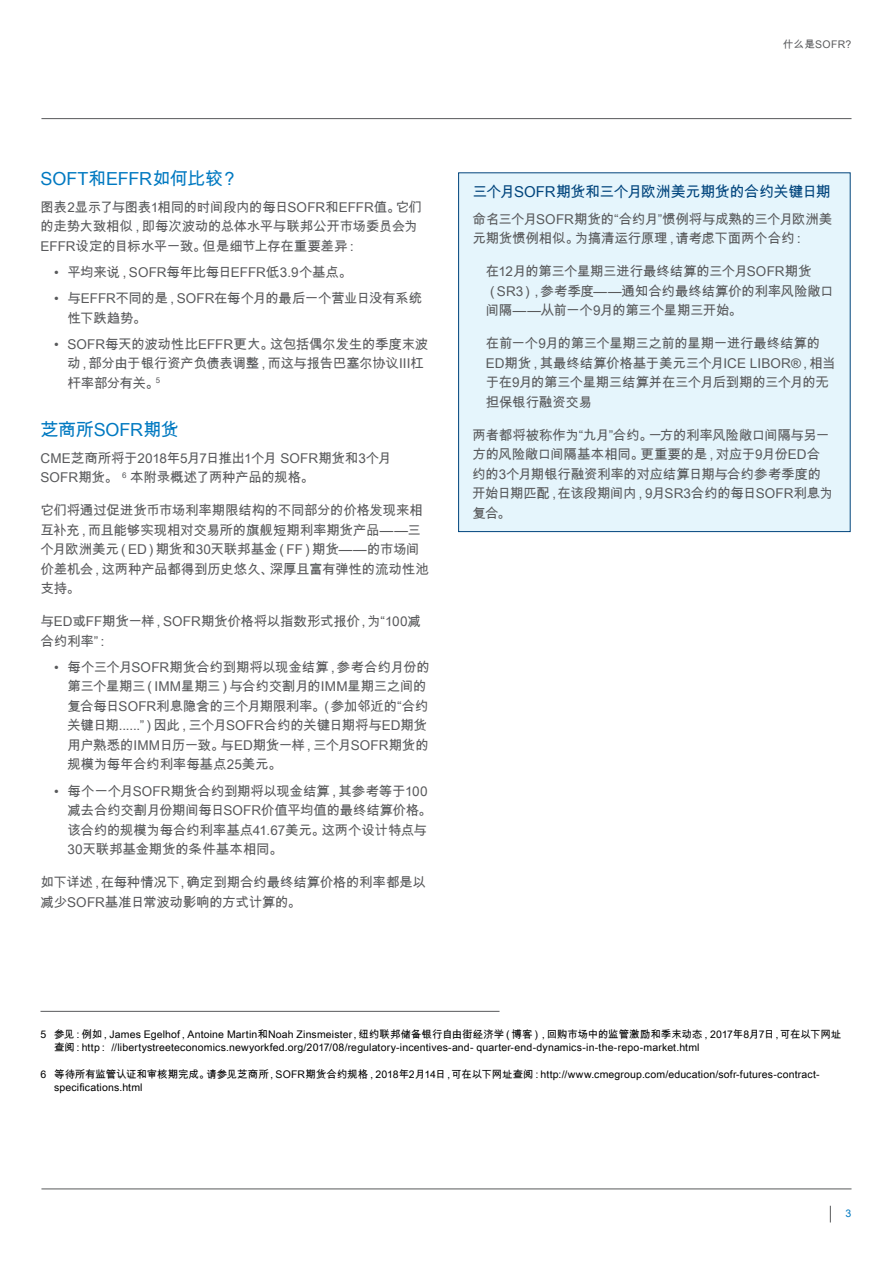
<style>
.page{position:relative;width:893px;height:1263px;background:#fff}
.page>*{position:absolute;margin:0;border:0;box-sizing:border-box;transform-origin:0 0}
.t1{font:18px "Arial Unicode MS";letter-spacing:-.01em;color:#0079c1}
.t2{font:15px "Arial Unicode MS";letter-spacing:-.03em;color:#00447c}
.t3{font:13.5px/19.5px "Arial Unicode MS";letter-spacing:-.02em;color:#58595b}
.t4{font:10.5px/12.6px "Arial Unicode MS";letter-spacing:.01em;color:#000}
.t5{font:10.5px "Arial Unicode MS";letter-spacing:.03em;color:#58595b}
.t6{font:10.5px "Arial Unicode MS";color:#0079c1}
</style>
<div class="page">
<svg style="left:830px;top:1206px;width:1px;height:16px"></svg>
<hr style="left:41px;top:1189px;width:810px;height:1px;background:#58595b">
<hr style="left:41px;top:118px;width:810px;height:1px;background:#58595b">
<hr style="left:40px;top:1011px;width:460px;height:1px;background:#58595b">
<div style="left:459px;top:173px;width:391px;height:359px;background:#e5f5fc"></div>
<div style="left:458px;top:172px;width:392px;height:360px;border:1px solid #00447c"></div>
<p class="t5" style="left:783px;top:37px;width:70px">什么是SOFR?</p>
<h1 class="t1" style="left:40px;top:166px;width:199px">SOFT和EFFR如何比较？</h1>
<p class="t3" style="left:40px;top:197px;width:383px">图表2显示了与图表1相同的时间段内的每日SOFR和EFFR值。它们的走势大致相似，即每次波动的总体水平与联邦公开市场委员会为<br>EFFR设定的目标水平一致。但是细节上存在重要差异：</p>
<p class="t3" style="left:54px;top:262px;width:300px">• 平均来说，SOFR每年比每日EFFR低3.9个基点。</p>
<p class="t3" style="left:68px;top:288px;width:356px;text-indent:-14px">• 与EFFR不同的是，SOFR在每个月的最后一个营业日没有系统性下跌趋势。</p>
<p class="t3" style="left:68px;top:334px;width:362px;text-indent:-14px">• SOFR每天的波动性比EFFR更大。这包括偶尔发生的季度末波动，部分由于银行资产负债表调整，而这与报告巴塞尔协议III杠杆率部分有关。<sup>5</sup></p>
<h1 class="t1" style="left:40px;top:417px;width:140px">芝商所SOFR期货</h1>
<p class="t3" style="left:40px;top:448px;width:352px">CME芝商所将于2018年5月7日推出1个月 SOFR期货和3个月<br>SOFR期货。 <sup>6</sup> 本附录概述了两种产品的规格。</p>
<p class="t3" style="left:41px;top:500px;width:390px">它们将通过促进货币市场利率期限结构的不同部分的价格发现来相互补充，而且能够实现相对交易所的旗舰短期利率期货产品——三个月欧洲美元（ED）期货和30天联邦基金（FF）期货——的市场间价差机会，这两种产品都得到历史悠久、深厚且富有弹性的流动性池支持。</p>
<p class="t3" style="left:41px;top:611px;width:382px">与ED或FF期货一样，SOFR期货价格将以指数形式报价，为“100减合约利率”：</p>
<p class="t3" style="left:68px;top:657px;width:364px;text-indent:-14px">• 每个三个月SOFR期货合约到期将以现金结算，参考合约月份的第三个星期三（IMM星期三）与合约交割月的IMM星期三之间的复合每日SOFR利息隐含的三个月期限利率。（参加邻近的“合约关键日期......”）因此，三个月SOFR合约的关键日期将与ED期货用户熟悉的IMM日历一致。与ED期货一样，三个月SOFR期货的规模为每年合约利率每基点25美元。</p>
<p class="t3" style="left:68px;top:781px;width:366px;text-indent:-14px">• 每个一个月SOFR期货合约到期将以现金结算，其参考等于100减去合约交割月份期间每日SOFR价值平均值的最终结算价格。该合约的规模为每合约利率基点41.67美元。这两个设计特点与<br>30天联邦基金期货的条件基本相同。</p>
<p class="t3" style="left:41px;top:872px;width:387px">如下详述，在每种情况下，确定到期合约最终结算价格的利率都是以减少SOFR基准日常波动影响的方式计算的。</p>
<p class="t2" style="left:472px;top:181px;width:360px">三个月SOFR期货和三个月欧洲美元期货的合约关键日期</p>
<p class="t3" style="left:472px;top:209px;width:361px">命名三个月SOFR期货的“合约月”惯例将与成熟的三个月欧洲美元期货惯例相似。为搞清运行原理，请考虑下面两个合约：</p>
<p class="t3" style="left:486px;top:261px;width:349px">在12月的第三个星期三进行最终结算的三个月SOFR期货（SR3），参考季度——通知合约最终结算价的利率风险敞口间隔——从前一个9月的第三个星期三开始。</p>
<p class="t3" style="left:486px;top:333px;width:351px">在前一个9月的第三个星期三之前的星期一进行最终结算的<br>ED期货，其最终结算价格基于美元三个月ICE LIBOR®，相当于在9月的第三个星期三结算并在三个月后到期的三个月的无担保银行融资交易</p>
<p class="t3" style="left:472px;top:425px;width:362px">两者都将被称作为“九月”合约。一方的利率风险敞口间隔与另一方的风险敞口间隔基本相同。更重要的是，对应于9月份ED合约的3个月期银行融资利率的对应结算日期与合约参考季度的开始日期匹配，在该段期间内，9月SR3合约的每日SOFR利息为复合。</p>
<p class="t4" style="left:54px;top:1028px;width:789px;text-indent:-14px">5 参见：例如，James Egelhof，Antoine Martin和Noah Zinsmeister，纽约联邦储备银行自由街经济学（博客），回购市场中的监管激励和季末动态，2017年8月7日，可在以下网址查阅：http： //libertystreeteconomics.newyorkfed.org/2017/08/regulatory-incentives-and- quarter-end-dynamics-in-the-repo-market.html</p>
<p class="t4" style="left:54px;top:1068px;width:767px;text-indent:-14px">6 等待所有监管认证和审核期完成。请参见芝商所，SOFR期货合约规格，2018年2月14日，可在以下网址查阅：http://www.cmegroup.com/education/sofr-futures-contract&shy;specifications.html</p>
<p class="t6" style="left:846px;top:1205px;width:7px">3</p>
</div>
